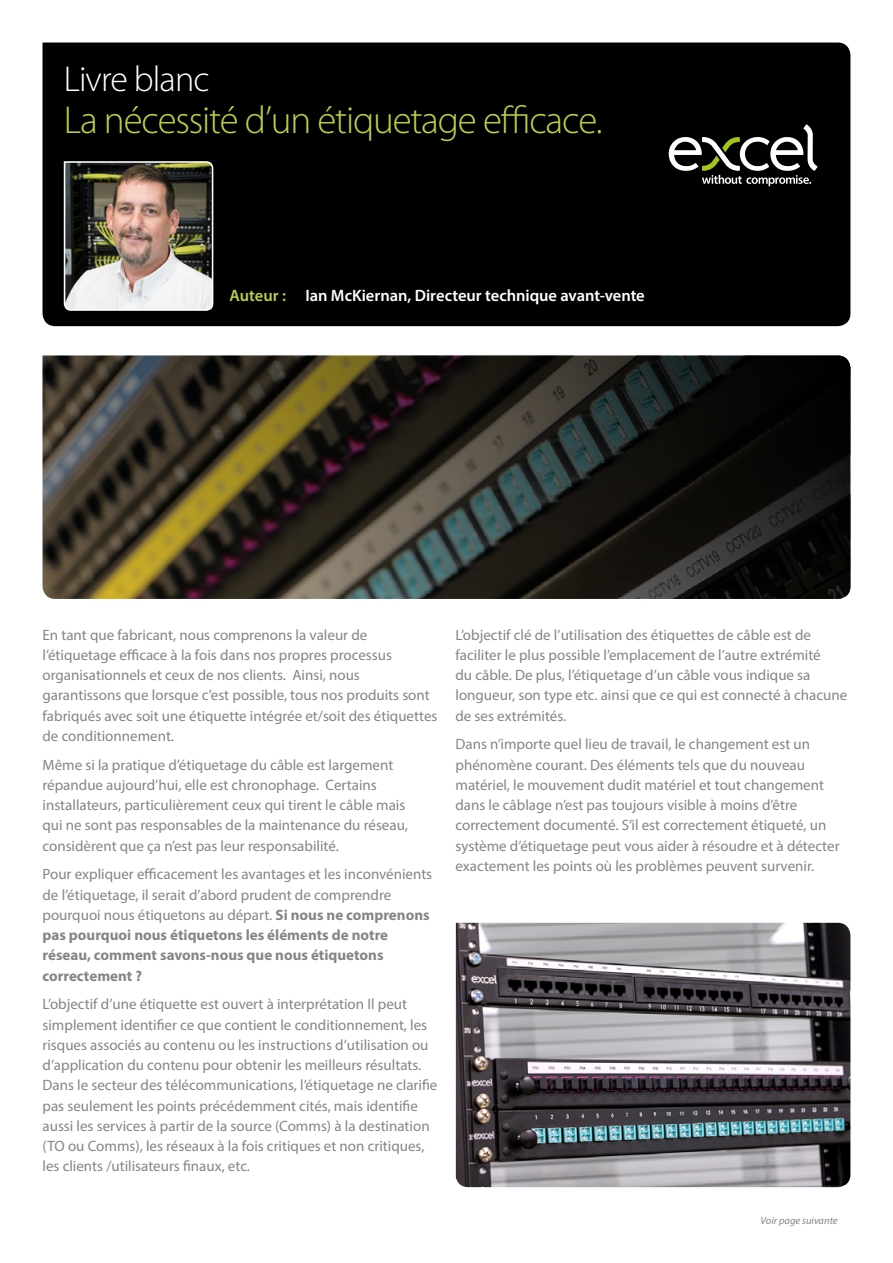
<style>
.page{position:relative;width:893px;height:1263px;background:#fff}
.page>*{position:absolute;margin:0;border:0;box-sizing:border-box;transform-origin:0 0}
.t1{font:300 39px "Myriad Pro";letter-spacing:-.03em;color:#bdd143}
.t2{font:300 36px "Myriad Pro";letter-spacing:-.025em;color:#fff}
.t3{font:600 16.5px "Myriad Pro";letter-spacing:-.005em;color:#fff}
.t4{font:15px/20.2px "Myriad Pro";color:#858584}
.t5{font:italic 10.5px "Myriad Pro";color:#858584}
.s1{color:#bdd143}
.s2{font-weight:700}
</style>
<div class="page">
<div style="left:43px;top:43px;width:807px;height:283px;background:#000"></div>
<svg style="left:669px;top:124px;width:148px;height:62px"></svg>
<div style="left:59px;top:157px;width:165px;height:164px;background:#000"></div>
<img style="left:63px;top:161px;width:151px;height:150px">
<img style="left:456px;top:923px;width:394px;height:264px">
<svg style="left:43px;top:355px;width:807px;height:244px"></svg>
<h2 class="t2" style="left:64px;top:59px;width:147px">Livre blanc</h2>
<h1 class="t1" style="left:64px;top:98px;width:540px">La nécessité d’un étiquetage efficace.</h1>
<p class="t3" style="left:230px;top:285px;width:417px"><span class="s1">Auteur :</span> Ian McKiernan, Directeur technique avant-vente</p>
<p class="t4" style="left:43px;top:624px;width:396px">En tant que fabricant, nous comprenons la valeur de l’étiquetage efficace à la fois dans nos propres processus organisationnels et ceux de nos clients. Ainsi, nous garantissons que lorsque c’est possible, tous nos produits sont fabriqués avec soit une étiquette intégrée et/soit des étiquettes de conditionnement.</p>
<p class="t4" style="left:43px;top:754px;width:367px">Même si la pratique d’étiquetage du câble est largement répandue aujourd’hui, elle est chronophage. Certains installateurs, particulièrement ceux qui tirent le câble mais qui ne sont pas responsables de la maintenance du réseau, considèrent que ça n’est pas leur responsabilité.</p>
<p class="t4" style="left:43px;top:864px;width:391px">Pour expliquer efficacement les avantages et les inconvénients de l’étiquetage, il serait d’abord prudent de comprendre pourquoi nous étiquetons au départ. <span class="s2">Si nous ne comprenons pas pourquoi nous étiquetons les éléments de notre réseau, comment savons-nous que nous étiquetons correctement ?</span></p>
<p class="t4" style="left:43px;top:994px;width:396px">L’objectif d’une étiquette est ouvert à interprétation Il peut simplement identifier ce que contient le conditionnement, les risques associés au contenu ou les instructions d’utilisation ou d’application du contenu pour obtenir les meilleurs résultats.<br>Dans le secteur des télécommunications, l’étiquetage ne clarifie pas seulement les points précédemment cités, mais identifie aussi les services à partir de la source (Comms) à la destination (TO ou Comms), les réseaux à la fois critiques et non critiques, les clients /utilisateurs finaux, etc.</p>
<p class="t4" style="left:455px;top:624px;width:393px">L’objectif clé de l’utilisation des étiquettes de câble est de faciliter le plus possible l’emplacement de l’autre extrémité<br>du câble. De plus, l’étiquetage d’un câble vous indique sa longueur, son type etc. ainsi que ce qui est connecté à chacune de ses extrémités.</p>
<p class="t4" style="left:455px;top:734px;width:386px">Dans n’importe quel lieu de travail, le changement est un phénomène courant. Des éléments tels que du nouveau matériel, le mouvement dudit matériel et tout changement dans le câblage n’est pas toujours visible à moins d’être correctement documenté. S’il est correctement étiqueté, un système d’étiquetage peut vous aider à résoudre et à détecter exactement les points où les problèmes peuvent survenir.</p>
<p class="t5" style="left:760px;top:1214px;width:79px">Voir page suivante</p>
</div>
